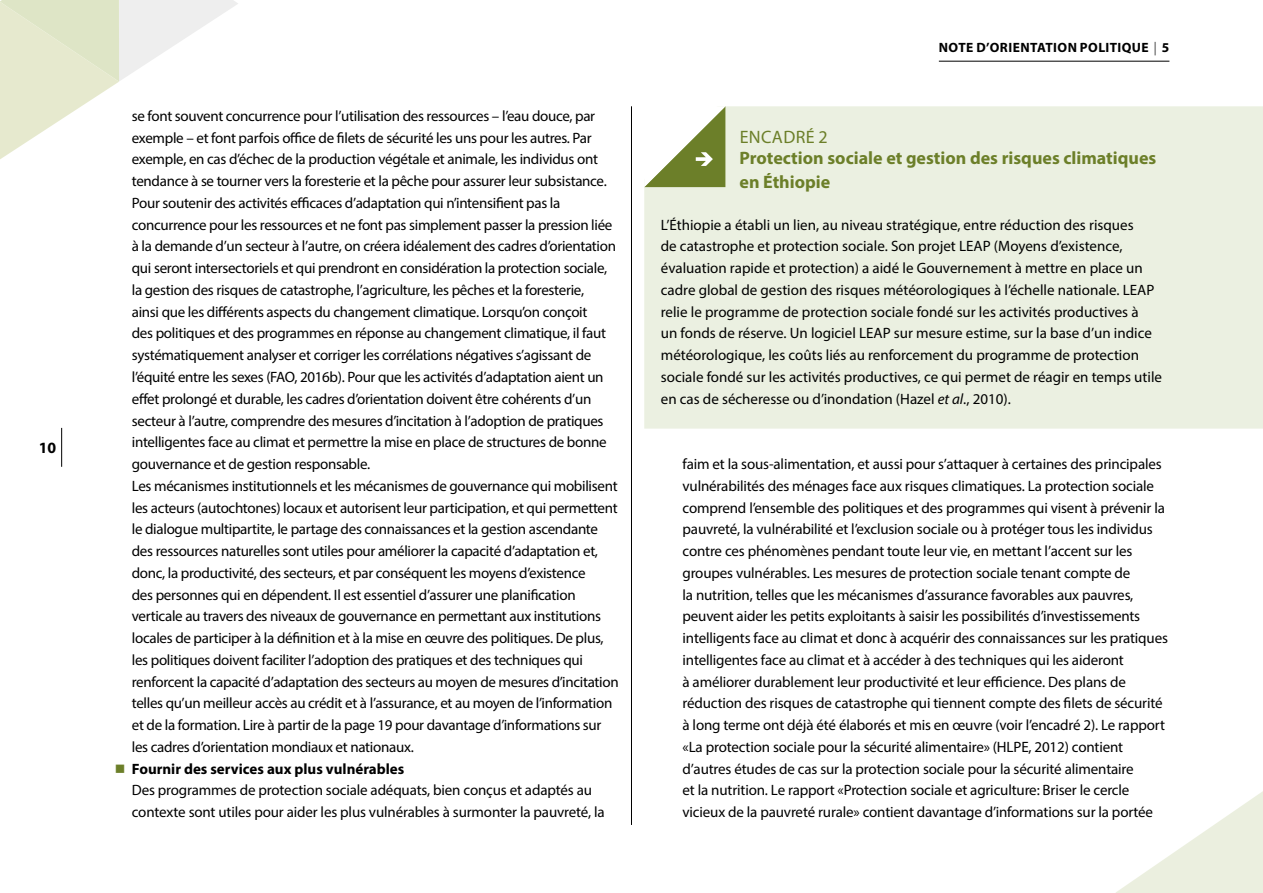
<style>
.page{position:relative;width:1263px;height:893px;background:#fff}
.page>*{position:absolute;margin:0;border:0;box-sizing:border-box;transform-origin:0 0}
.t1{font:700 18px/24px "Myriad Pro";color:#6c7f29}
.t2{font:18px "Myriad Pro";letter-spacing:.02em;color:#6c7f29}
.t3{font:700 15.75px "Myriad Pro";color:#000}
.t4{font:15px/21.8px "Myriad Pro";letter-spacing:-.02em;color:#000}
.t5{font:15px/21.8px "Myriad Pro";color:#000}
.t6{font:700 13.5px "Myriad Pro";letter-spacing:.03em;color:#000}
.s1{color:#6c7f29}
.s2{font-weight:700}
.s3{font-weight:400}
.s4{font-style:italic}
</style>
<div class="page">
<hr style="left:61px;top:428px;width:1px;height:39px;background:#000">
<hr style="left:939px;top:61px;width:230px;height:1px;background:#000">
<hr style="left:631px;top:106px;width:1px;height:719px;background:#000">
<div style="left:644px;top:106px;width:619px;height:323px;background:#ebf0e1"></div>
<svg style="left:1116px;top:791px;width:147px;height:102px"></svg>
<svg style="left:0;top:0;width:238px;height:159px"></svg>
<svg style="left:644px;top:106px;width:81px;height:81px"></svg>
<p class="t3" style="left:39px;top:437px;width:19px">10</p>
<p class="t4" style="left:132px;top:105px;width:488px">se font souvent concurrence pour l’utilisation des ressources – l’eau douce, par exemple – et font parfois office de filets de sécurité les uns pour les autres. Par exemple, en cas d’échec de la production végétale et animale, les individus ont tendance à se tourner vers la foresterie et la pêche pour assurer leur subsistance.<br>Pour soutenir des activités efficaces d’adaptation qui n’intensifient pas la concurrence pour les ressources et ne font pas simplement passer la pression liée à la demande d’un secteur à l’autre, on créera idéalement des cadres d’orientation qui seront intersectoriels et qui prendront en considération la protection sociale, la gestion des risques de catastrophe, l’agriculture, les pêches et la foresterie,<br>ainsi que les différents aspects du changement climatique. Lorsqu’on conçoit<br>des politiques et des programmes en réponse au changement climatique, il faut systématiquement analyser et corriger les corrélations négatives s’agissant de l’équité entre les sexes (FAO, 2016b). Pour que les activités d’adaptation aient un effet prolongé et durable, les cadres d’orientation doivent être cohérents d’un secteur à l’autre, comprendre des mesures d’incitation à l’adoption de pratiques intelligentes face au climat et permettre la mise en place de structures de bonne gouvernance et de gestion responsable.<br>Les mécanismes institutionnels et les mécanismes de gouvernance qui mobilisent les acteurs (autochtones) locaux et autorisent leur participation, et qui permettent le dialogue multipartite, le partage des connaissances et la gestion ascendante des ressources naturelles sont utiles pour améliorer la capacité d’adaptation et, donc, la productivité, des secteurs, et par conséquent les moyens d’existence<br>des personnes qui en dépendent. Il est essentiel d’assurer une planification verticale au travers des niveaux de gouvernance en permettant aux institutions locales de participer à la définition et à la mise en œuvre des politiques. De plus, les politiques doivent faciliter l’adoption des pratiques et des techniques qui renforcent la capacité d’adaptation des secteurs au moyen de mesures d’incitation telles qu’un meilleur accès au crédit et à l’assurance, et au moyen de l’information et de la formation. Lire à partir de la page 19 pour davantage d’informations sur les cadres d’orientation mondiaux et nationaux.</p>
<p class="t4" style="left:132px;top:757px;width:474px;text-indent:-17px"><span class="s1">■</span> <span class="s2">Fournir des services aux plus vulnérables<br></span>Des programmes de protection sociale adéquats, bien conçus et adaptés au contexte sont utiles pour aider les plus vulnérables à surmonter la pauvreté, la</p>
<p class="t6" style="left:939px;top:39px;width:232px">NOTE D’ORIENTATION POLITIQUE <span class="s3">|</span> 5</p>
<p class="t2" style="left:740px;top:126px;width:90px">ENCADRÉ 2</p>
<p class="t1" style="left:739px;top:146px;width:418px">Protection sociale et gestion des risques climatiques en Éthiopie</p>
<p class="t5" style="left:661px;top:214px;width:503px">L’Éthiopie a établi un lien, au niveau stratégique, entre réduction des risques<br>de catastrophe et protection sociale. Son projet LEAP (Moyens d’existence, évaluation rapide et protection) a aidé le Gouvernement à mettre en place un cadre global de gestion des risques météorologiques à l’échelle nationale. LEAP relie le programme de protection sociale fondé sur les activités productives à<br>un fonds de réserve. Un logiciel LEAP sur mesure estime, sur la base d’un indice météorologique, les coûts liés au renforcement du programme de protection sociale fondé sur les activités productives, ce qui permet de réagir en temps utile en cas de sécheresse ou d’inondation (Hazel <span class="s4">et al</span>., 2010).</p>
<p class="t4" style="left:682px;top:453px;width:487px">faim et la sous-alimentation, et aussi pour s’attaquer à certaines des principales vulnérabilités des ménages face aux risques climatiques. La protection sociale comprend l’ensemble des politiques et des programmes qui visent à prévenir la pauvreté, la vulnérabilité et l’exclusion sociale ou à protéger tous les individus contre ces phénomènes pendant toute leur vie, en mettant l’accent sur les groupes vulnérables. Les mesures de protection sociale tenant compte de<br>la nutrition, telles que les mécanismes d’assurance favorables aux pauvres, peuvent aider les petits exploitants à saisir les possibilités d’investissements intelligents face au climat et donc à acquérir des connaissances sur les pratiques intelligentes face au climat et à accéder à des techniques qui les aideront<br>à améliorer durablement leur productivité et leur efficience. Des plans de réduction des risques de catastrophe qui tiennent compte des filets de sécurité à long terme ont déjà été élaborés et mis en œuvre (voir l’encadré 2). Le rapport «La protection sociale pour la sécurité alimentaire» (HLPE, 2012) contient d’autres études de cas sur la protection sociale pour la sécurité alimentaire<br>et la nutrition. Le rapport «Protection sociale et agriculture: Briser le cercle vicieux de la pauvreté rurale» contient davantage d’informations sur la portée</p>
</div>
